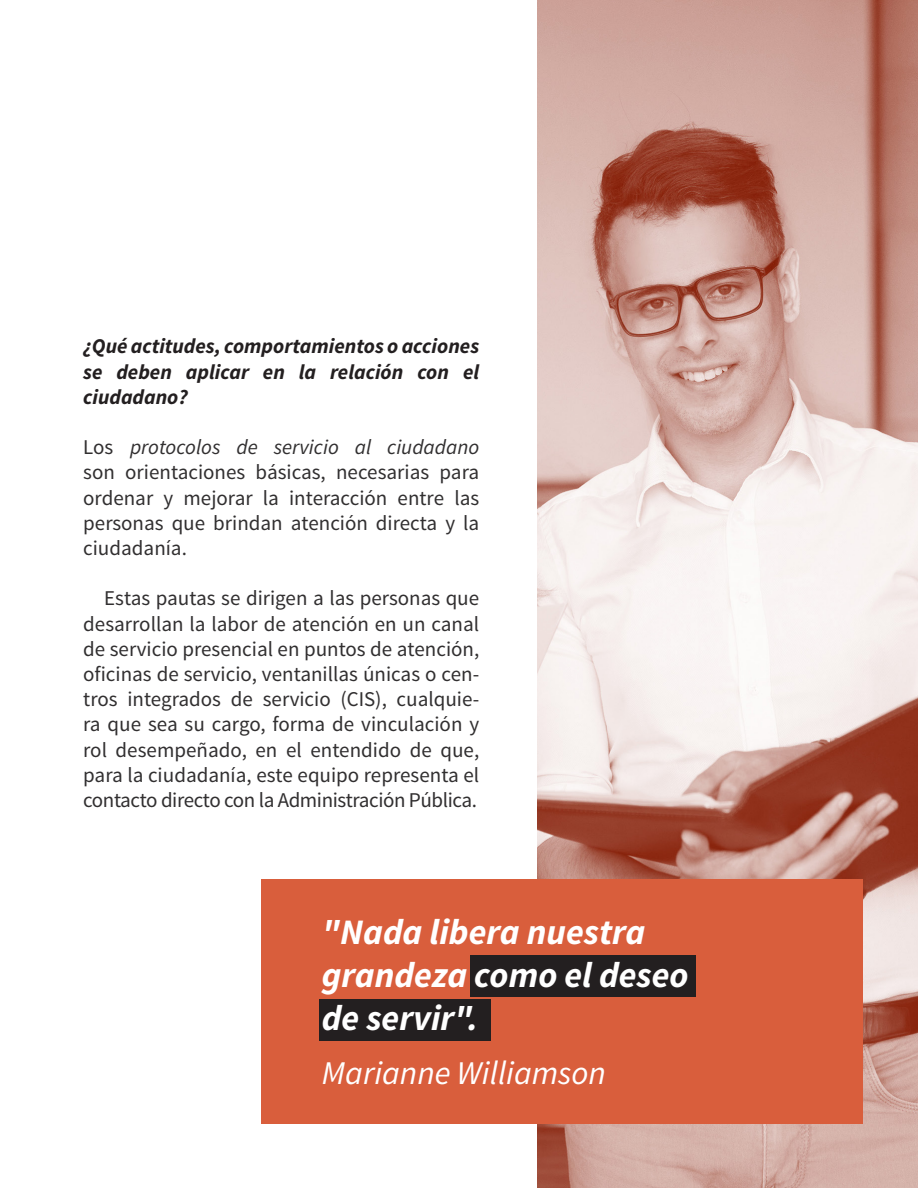
<style>
.page{position:relative;width:918px;height:1188px;background:#fff}
.page>*{position:absolute;margin:0;border:0;box-sizing:border-box;transform-origin:0 0}
.t1{font:italic 700 35.85px/43px "Source Sans Pro";color:#fff}
.t2{font:italic 33.15px "Source Sans Pro";color:#fff}
.t3{font:21px/25.2px "Source Sans Pro";letter-spacing:-.005em;color:#312f30;text-align:justify}
.t4{font:italic 700 21px/25.2px "Source Sans Pro";color:#231f20;text-align:justify}
.s1{font-style:italic}
</style>
<div class="page">
<img style="left:538px;top:0;width:380px;height:1188px">
<div style="left:262px;top:879px;width:601px;height:245px;background:#d95e3c"></div>
<div style="left:470px;top:955px;width:226px;height:42px;background:#231f20"></div>
<div style="left:319px;top:999px;width:172px;height:42px;background:#231f20"></div>
<p class="t4" style="left:83px;top:334px;width:398px">¿Qué actitudes, comportamientos o acciones se deben aplicar en la relación con el ciudadano?</p>
<p class="t3" style="left:83px;top:435px;width:398px">Los <span class="s1">protocolos de servicio al ciudadano </span>son orientaciones básicas, necesarias para ordenar y mejorar la interacción entre las personas que brindan atención directa y la ciudadanía.</p>
<p class="t3" style="left:83px;top:586px;width:398px;text-indent:21px">Estas pautas se dirigen a las personas que desarrollan la labor de atención en un canal de servicio presencial en puntos de atención, oficinas de servicio, ventanillas únicas o cen&shy;tros integrados de servicio (CIS), cualquie&shy;ra que sea su cargo, forma de vinculación y rol desempeñado, en el entendido de que, para la ciudadanía, este equipo representa el contacto directo con la Administración Pública.</p>
<h1 class="t1" style="left:322px;top:910px;width:368px">"Nada libera nuestra grandeza como el deseo de servir".</h1>
<h2 class="t2" style="left:322px;top:1053px;width:286px">Marianne Williamson</h2>
</div>
